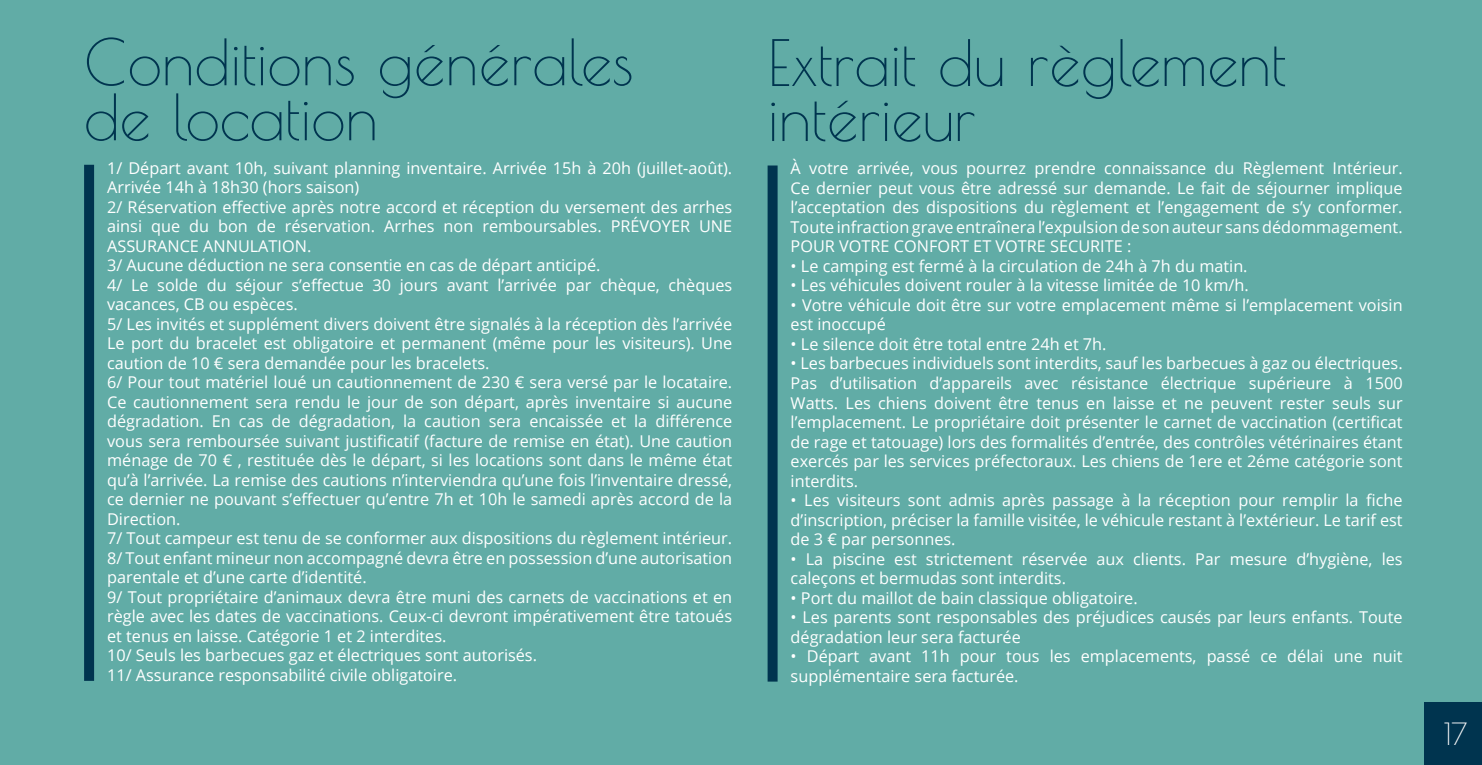
<style>
.page{position:relative;width:1482px;height:765px;background:#fff}
.page>*{position:absolute;margin:0;border:0;box-sizing:border-box;transform-origin:0 0}
.t1{font:62.5px/55px "Poiret One";color:#00344f}
.t2{font:30px "Poiret One";color:#fff}
.t3{font:16.25px/19.5px "Open Sans";color:#fff}
</style>
<div class="page">
<div style="left:0;top:0;width:1481px;height:765px;background:#61aca6"></div>
<div style="left:1423px;top:702px;width:58px;height:63px;background:#00344f"></div>
<div style="left:84px;top:165px;width:10px;height:516px;background:#00344f"></div>
<div style="left:767px;top:165px;width:10px;height:516px;background:#00344f"></div>
<h1 class="t1" style="left:84px;top:34px;width:551px">Conditions générales de location</h1>
<p class="t3" style="left:107px;top:158px;width:626px">1/ Départ avant 10h, suivant planning inventaire. Arrivée 15h à 20h (juillet-août).<br>Arrivée 14h à 18h30 (hors saison)<br>2/ Réservation effective après notre accord et réception du versement des arrhes ainsi que du bon de réservation. Arrhes non remboursables. PRÉVOYER UNE ASSURANCE ANNULATION.<br>3/ Aucune déduction ne sera consentie en cas de départ anticipé.<br>4/ Le solde du séjour s’effectue 30 jours avant l’arrivée par chèque, chèques vacances, CB ou espèces.<br>5/ Les invités et supplément divers doivent être signalés à la réception dès l’arrivée Le port du bracelet est obligatoire et permanent (même pour les visiteurs). Une caution de 10 € sera demandée pour les bracelets.<br>6/ Pour tout matériel loué un cautionnement de 230 € sera versé par le locataire.<br>Ce cautionnement sera rendu le jour de son départ, après inventaire si aucune dégradation. En cas de dégradation, la caution sera encaissée et la différence vous sera remboursée suivant justificatif (facture de remise en état). Une caution ménage de 70 € , restituée dès le départ, si les locations sont dans le même état qu’à l’arrivée. La remise des cautions n’interviendra qu’une fois l’inventaire dressé, ce dernier ne pouvant s’effectuer qu’entre 7h et 10h le samedi après accord de la Direction.<br>7/ Tout campeur est tenu de se conformer aux dispositions du règlement intérieur.<br>8/ Tout enfant mineur non accompagné devra être en possession d’une autorisation parentale et d’une carte d’identité.<br>9/ Tout propriétaire d’animaux devra être muni des carnets de vaccinations et en règle avec les dates de vaccinations. Ceux-ci devront impérativement être tatoués et tenus en laisse. Catégorie 1 et 2 interdites.<br>10/ Seuls les barbecues gaz et électriques sont autorisés.<br>11/ Assurance responsabilité civile obligatoire.</p>
<h1 class="t1" style="left:767px;top:35px;width:520px">Extrait du règlement intérieur</h1>
<p class="t3" style="left:790px;top:158px;width:613px;text-align:justify">À votre arrivée, vous pourrez prendre connaissance du Règlement Intérieur.<br>Ce dernier peut vous être adressé sur demande. Le fait de séjourner implique l’acceptation des dispositions du règlement et l’engagement de s’y conformer.<br>Toute infraction grave entraînera l’expulsion de son auteur sans dédommagement.<br>POUR VOTRE CONFORT ET VOTRE SECURITE :</p>
<p class="t3" style="left:790px;top:256px;width:458px">• Le camping est fermé à la circulation de 24h à 7h du matin.</p>
<p class="t3" style="left:790px;top:275px;width:459px">• Les véhicules doivent rouler à la vitesse limitée de 10 km/h.</p>
<p class="t3" style="left:790px;top:295px;width:613px">• Votre véhicule doit être sur votre emplacement même si l’emplacement voisin est inoccupé</p>
<p class="t3" style="left:790px;top:334px;width:317px">• Le silence doit être total entre 24h et 7h.</p>
<p class="t3" style="left:790px;top:353px;width:613px;text-align:justify">• Les barbecues individuels sont interdits, sauf les barbecues à gaz ou électriques.<br>Pas d’utilisation d’appareils avec résistance électrique supérieure à 1500<br>Watts. Les chiens doivent être tenus en laisse et ne peuvent rester seuls sur l’emplacement. Le propriétaire doit présenter le carnet de vaccination (certificat de rage et tatouage) lors des formalités d’entrée, des contrôles vétérinaires étant exercés par les services préfectoraux. Les chiens de 1ere et 2éme catégorie sont interdits.</p>
<p class="t3" style="left:790px;top:490px;width:613px;text-align:justify">• Les visiteurs sont admis après passage à la réception pour remplir la fiche d’inscription, préciser la famille visitée, le véhicule restant à l’extérieur. Le tarif est de 3 € par personnes.</p>
<p class="t3" style="left:790px;top:548px;width:613px">• La piscine est strictement réservée aux clients. Par mesure d’hygiène, les caleçons et bermudas sont interdits.</p>
<p class="t3" style="left:790px;top:587px;width:349px">• Port du maillot de bain classique obligatoire.</p>
<p class="t3" style="left:790px;top:607px;width:613px">• Les parents sont responsables des préjudices causés par leurs enfants. Toute dégradation leur sera facturée</p>
<p class="t3" style="left:790px;top:646px;width:613px">• Départ avant 11h pour tous les emplacements, passé ce délai une nuit supplémentaire sera facturée.</p>
<h2 class="t2" style="left:1444px;top:716px;width:25px">17</h2>
</div>
